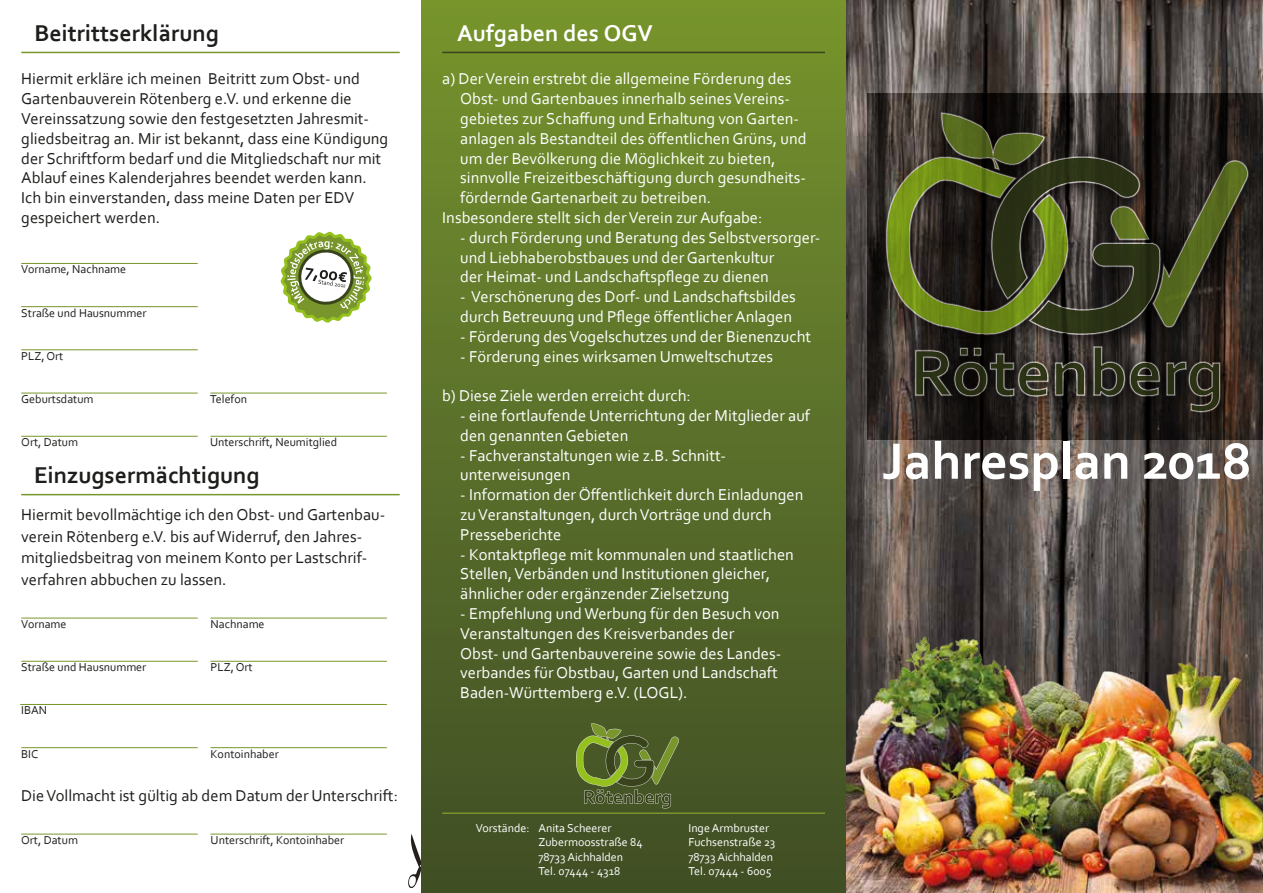
<style>
.page{position:relative;width:1263px;height:893px;background:#fff}
.page>*{position:absolute;margin:0;border:0;box-sizing:border-box;transform-origin:0 0}
.t1{font:700 53.55px "Corbel";color:#fff}
.t2{font:700 24px "Corbel";color:#1d1d1b}
.t3{font:700 24px "Corbel";color:#fff}
.t4{font:16.5px/19.8px "Corbel";color:#fff}
.t5{font:16.5px/19.8px "Corbel";color:#1d1d1b}
.t6{font:12px "Corbel";color:#1d1d1b}
.t7{font:12px "Corbel";color:#fff}
</style>
<div class="page">
<div style="left:421px;top:0;width:435px;height:893px;background:linear-gradient(to bottom,#76932d,#3f4d25)"></div>
<img style="left:846px;top:0;width:417px;height:631px">
<img style="left:846px;top:631px;width:417px;height:262px">
<hr style="left:21px;top:52px;width:379px;height:1px;background:#78962b">
<hr style="left:442px;top:52px;width:383px;height:1px;background:#39441d">
<hr style="left:442px;top:812px;width:383px;height:2px;background:#78962b">
<hr style="left:21px;top:494px;width:379px;height:1px;background:#78962b">
<svg style="left:280px;top:231px;width:92px;height:92px"></svg>
<svg style="left:576px;top:723px;width:103px;height:85px;background:#5a6c2f"></svg>
<img style="left:867px;top:94px;width:396px;height:345px">
<svg style="left:914px;top:346px;width:172px;height:52px;background:#36352b"></svg>
<svg style="left:1092px;top:345px;width:129px;height:68px;background:#313027"></svg>
<svg style="left:884px;top:111px;width:366px;height:226px;background:#3c3f23"></svg>
<hr style="left:21px;top:436px;width:177px;height:1px;background:#78962b">
<hr style="left:210px;top:436px;width:177px;height:1px;background:#78962b">
<hr style="left:21px;top:618px;width:177px;height:1px;background:#78962b">
<hr style="left:210px;top:618px;width:177px;height:1px;background:#78962b">
<hr style="left:21px;top:661px;width:177px;height:1px;background:#78962b">
<hr style="left:210px;top:661px;width:177px;height:1px;background:#78962b">
<hr style="left:20px;top:704px;width:367px;height:1px;background:#78962b">
<hr style="left:21px;top:747px;width:177px;height:1px;background:#78962b">
<hr style="left:210px;top:747px;width:177px;height:1px;background:#78962b">
<hr style="left:21px;top:834px;width:177px;height:1px;background:#78962b">
<hr style="left:210px;top:834px;width:177px;height:1px;background:#78962b">
<hr style="left:21px;top:393px;width:177px;height:1px;background:#78962b">
<hr style="left:21px;top:349px;width:177px;height:1px;background:#78962b">
<hr style="left:21px;top:306px;width:177px;height:1px;background:#78962b">
<hr style="left:21px;top:263px;width:177px;height:1px;background:#78962b">
<hr style="left:210px;top:393px;width:177px;height:1px;background:#78962b">
<svg style="left:408px;top:834px;width:13px;height:54px"></svg>
<h2 class="t2" style="left:35px;top:18px;width:186px">Beitrittserklärung</h2>
<p class="t5" style="left:21px;top:69px;width:369px">Hiermit erkläre ich meinen Beitritt zum Obst- und Gartenbauverein Rötenberg e.V. und erkenne die Vereinssatzung sowie den festgesetzten Jahresmit&shy;gliedsbeitrag an. Mir ist bekannt, dass eine Kündigung der Schriftform bedarf und die Mitgliedschaft nur mit Ablauf eines Kalenderjahres beendet werden kann.<br>Ich bin einverstanden, dass meine Daten per EDV gespeichert werden.</p>
<p class="t6" style="left:21px;top:262px;width:106px">Vorname, Nachname</p>
<p class="t6" style="left:21px;top:305px;width:127px">Straße und Hausnummer</p>
<p class="t6" style="left:21px;top:348px;width:44px">PLZ, Ort</p>
<p class="t6" style="left:21px;top:392px;width:74px">Geburtsdatum</p>
<p class="t6" style="left:210px;top:392px;width:39px">Telefon</p>
<p class="t6" style="left:21px;top:435px;width:58px">Ort, Datum</p>
<p class="t6" style="left:210px;top:435px;width:129px">Unterschrift, Neumitglied</p>
<h2 class="t2" style="left:34px;top:461px;width:227px">Einzugsermächtigung</h2>
<p class="t5" style="left:21px;top:503px;width:366px;line-height:21.6px">Hiermit bevollmächtige ich den Obst- und Gartenbau&shy;verein Rötenberg e.V. bis auf Widerruf, den Jahres&shy;mitgliedsbeitrag von meinem Konto per Lastschrif&shy;verfahren abbuchen zu lassen.</p>
<p class="t6" style="left:21px;top:617px;width:47px">Vorname</p>
<p class="t6" style="left:211px;top:617px;width:55px">Nachname</p>
<p class="t6" style="left:21px;top:660px;width:127px">Straße und Hausnummer</p>
<p class="t6" style="left:211px;top:660px;width:44px">PLZ, Ort</p>
<p class="t6" style="left:21px;top:703px;width:28px">IBAN</p>
<p class="t6" style="left:21px;top:746px;width:19px">BIC</p>
<p class="t6" style="left:211px;top:746px;width:70px">Kontoinhaber</p>
<p class="t5" style="left:21px;top:785px;width:378px">Die Vollmacht ist gültig ab dem Datum der Unterschrift:</p>
<p class="t6" style="left:21px;top:833px;width:58px">Ort, Datum</p>
<p class="t6" style="left:211px;top:833px;width:135px">Unterschrift, Kontoinhaber</p>
<h2 class="t3" style="left:457px;top:18px;width:197px">Aufgaben des OGV</h2>
<p class="t4" style="left:442px;top:69px;width:351px">a) Der Verein erstrebt die allgemeine Förderung des</p>
<p class="t4" style="left:460px;top:88px;width:331px">Obst- und Gartenbaues innerhalb seines Vereins-</p>
<p class="t4" style="left:460px;top:108px;width:340px">gebietes zur Schaffung und Erhaltung von Garten-</p>
<p class="t4" style="left:460px;top:128px;width:348px">anlagen als Bestandteil des öffentlichen Grüns, und</p>
<p class="t4" style="left:460px;top:148px;width:317px">um der Bevölkerung die Möglichkeit zu bieten,</p>
<p class="t4" style="left:460px;top:168px;width:347px">sinnvolle Freizeitbeschäftigung durch gesundheits-</p>
<p class="t4" style="left:460px;top:187px;width:252px">fördernde Gartenarbeit zu betreiben.</p>
<p class="t4" style="left:442px;top:207px;width:322px">Insbesondere stellt sich der Verein zur Aufgabe:</p>
<p class="t4" style="left:460px;top:227px;width:362px">- durch Förderung und Beratung des Selbstversorger&shy;und Liebhaberobstbaues und der Gartenkultur<br>der Heimat- und Landschaftspflege zu dienen</p>
<p class="t4" style="left:460px;top:286px;width:337px">- Verschönerung des Dorf- und Landschaftsbildes durch Betreuung und Pflege öffentlicher Anlagen</p>
<p class="t4" style="left:460px;top:326px;width:352px">- Förderung des Vogelschutzes und der Bienenzucht</p>
<p class="t4" style="left:460px;top:346px;width:314px">- Förderung eines wirksamen Umweltschutzes</p>
<p class="t4" style="left:442px;top:385px;width:250px">b) Diese Ziele werden erreicht durch:</p>
<p class="t4" style="left:460px;top:405px;width:351px">- eine fortlaufende Unterrichtung der Mitglieder auf den genannten Gebieten</p>
<p class="t4" style="left:460px;top:445px;width:267px">- Fachveranstaltungen wie z.B. Schnitt&shy;unterweisungen</p>
<p class="t4" style="left:460px;top:484px;width:345px">- Information der Öffentlichkeit durch Einladungen zu Veranstaltungen, durch Vorträge und durch<br>Presseberichte</p>
<p class="t4" style="left:460px;top:544px;width:335px">- Kontaktpflege mit kommunalen und staatlichen<br>Stellen, Verbänden und Institutionen gleicher, ähnlicher oder ergänzender Zielsetzung</p>
<p class="t4" style="left:460px;top:603px;width:322px">- Empfehlung und Werbung für den Besuch von Veranstaltungen des Kreisverbandes der<br>Obst- und Gartenbauvereine sowie des Landes&shy;verbandes für Obstbau, Garten und Landschaft Baden-Württemberg e.V. (LOGL).</p>
<p class="t7" style="left:476px;top:820px;width:137px">Vorstände: Anita Scheerer</p>
<p class="t7" style="left:688px;top:820px;width:82px">Inge Armbruster</p>
<p class="t7" style="left:538px;top:835px;width:106px">Zubermoosstraße 84</p>
<p class="t7" style="left:688px;top:835px;width:88px">Fuchsenstraße 23</p>
<p class="t7" style="left:538px;top:849px;width:86px">78733 Aichhalden</p>
<p class="t7" style="left:688px;top:849px;width:86px">78733 Aichhalden</p>
<p class="t7" style="left:538px;top:864px;width:83px">Tel. 07444 - 4318</p>
<p class="t7" style="left:688px;top:864px;width:85px">Tel. 07444 - 6005</p>
<h1 class="t1" style="left:882px;top:428px;width:371px">Jahresplan 2018</h1>
</div>
